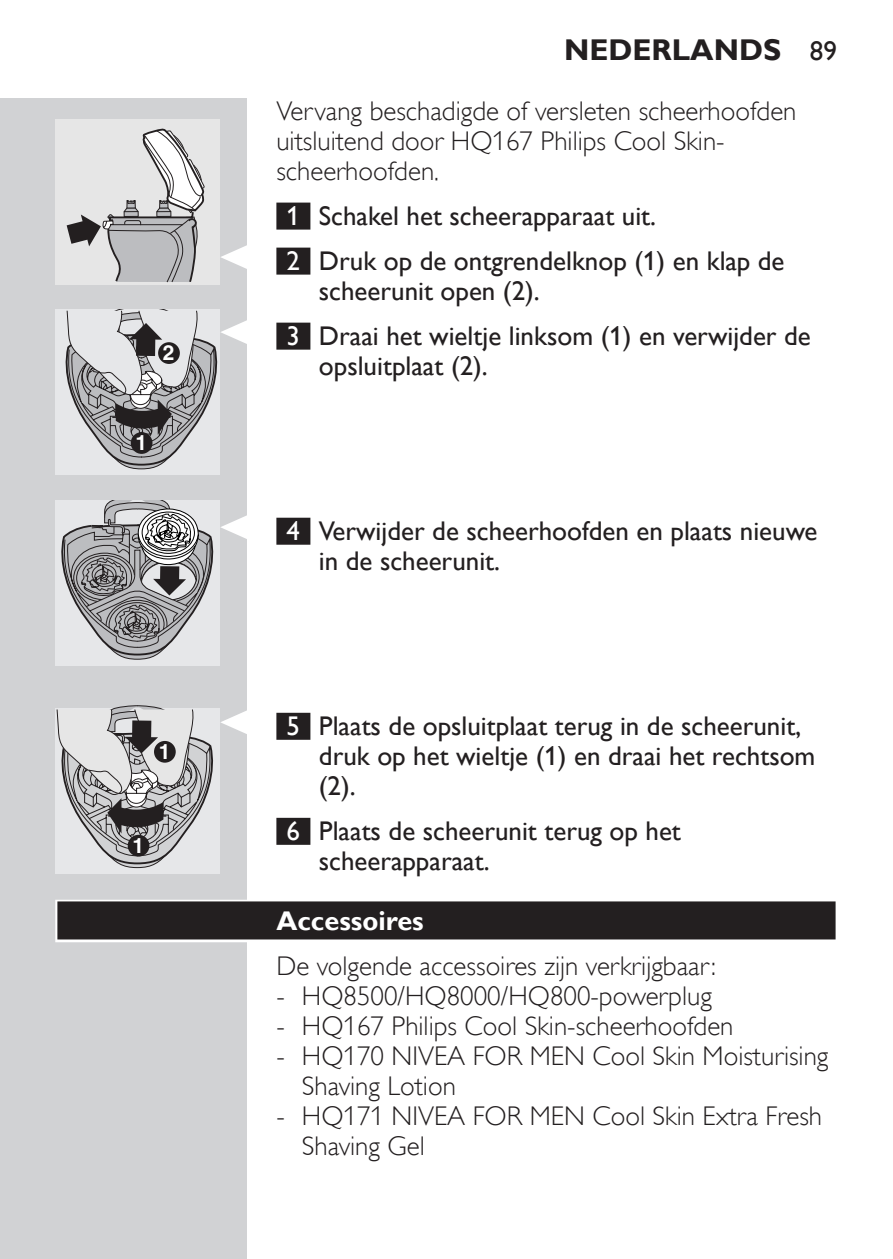
<style>
.page{position:relative;width:893px;height:1259px;background:#fff}
.page>*{position:absolute;margin:0;border:0;box-sizing:border-box;transform-origin:0 0}
.t1{font:700 30px "Gill Sans Alt One WGL";color:#231f20}
.t2{font:27px/30px "Gill Sans Alt One WGL";color:#231f20}
.t3{font:27px/30px "Gill Sans Alt One WGL Light";color:#231f20}
.t4{font:700 27px "Gill Sans Alt One WGL";color:#fff}
.t5{font:700 21px "Helvetica";color:#fff}
.s1{font-size:16.8px}
.s2{font-weight:400;font-size:27px}
.s3{color:#fff}
</style>
<div class="page">
<div style="left:0;top:98px;width:247px;height:1161px;background:#d1d2d4"></div>
<div style="left:276px;top:203px;width:34px;height:27px;background:#231f20"></div>
<div style="left:276px;top:248px;width:34px;height:27px;background:#231f20"></div>
<div style="left:276px;top:323px;width:34px;height:27px;background:#231f20"></div>
<div style="left:276px;top:518px;width:34px;height:27px;background:#231f20"></div>
<div style="left:276px;top:713px;width:34px;height:27px;background:#231f20"></div>
<div style="left:276px;top:818px;width:34px;height:27px;background:#231f20"></div>
<div style="left:55px;top:899px;width:783px;height:43px;background:linear-gradient(to right,#949293,#949293)"></div>
<div style="left:57px;top:901px;width:779px;height:38px;background:#231f20"></div>
<svg style="left:221px;top:245px;width:26px;height:24px"></svg>
<div style="left:55px;top:119px;width:165px;height:165px;background:#e6e6e6"></div>
<svg style="left:67px;top:129px;width:138px;height:154px"></svg>
<div style="left:55px;top:310px;width:165px;height:165px;background:#e6e7e9"></div>
<svg style="left:65px;top:310px;width:182px;height:160px"></svg>
<div style="left:131px;top:432px;width:21px;height:22px;background:#231f20;border-radius:50%"></div>
<div style="left:158px;top:342px;width:22px;height:22px;background:#231f20;border-radius:50%"></div>
<div style="left:55px;top:500px;width:165px;height:165px;background:#e6e7e9"></div>
<svg style="left:61px;top:500px;width:186px;height:160px"></svg>
<div style="left:55px;top:708px;width:165px;height:165px;background:#e6e7e9"></div>
<svg style="left:56px;top:705px;width:191px;height:163px"></svg>
<div style="left:154px;top:741px;width:22px;height:21px;background:#231f20;border-radius:50%"></div>
<div style="left:128px;top:835px;width:21px;height:21px;background:#231f20;border-radius:50%"></div>
<p class="t5" style="left:163px;top:340px;width:13px">2</p>
<p class="t5" style="left:136px;top:430px;width:13px">1<span class="s1">1</span></p>
<p class="t5" style="left:159px;top:738px;width:13px">1</p>
<p class="t5" style="left:132px;top:832px;width:13px">1</p>
<p class="t1" style="left:564px;top:29px;width:22px">Nede</p>
<p class="t1" style="left:651px;top:29px;width:187px">rlands <span class="s2">89</span></p>
<p class="t3" style="left:276px;top:96px;width:522px">Vervang beschadigde of versleten scheerhoofden uitsluitend door HQ167 Philips Cool Skin&shy;scheerhoofden.</p>
<p class="t2" style="left:287px;top:193px;width:499px;line-height:45px"><span class="s3">1</span> Schakel het scheerapparaat uit.<br><span class="s3">2</span> Druk op de ontgrendelknop (1) en klap de</p>
<p class="t2" style="left:287px;top:268px;width:526px;line-height:45px;text-indent:32px">scheerunit open (2).<br><span class="s3">3</span> Draai het wieltje linksom (1) en verwijder de</p>
<p class="t2" style="left:319px;top:351px;width:170px">opsluitplaat (2).</p>
<p class="t2" style="left:319px;top:516px;width:500px;text-indent:-32px"><span class="s3">4</span> Verwijder de scheerhoofden en plaats nieuwe in de scheerunit.</p>
<p class="t2" style="left:319px;top:711px;width:498px;text-indent:-32px"><span class="s3">5</span> Plaats de opsluitplaat terug in de scheerunit, druk op het wieltje (1) en draai het rechtsom (2).</p>
<p class="t2" style="left:319px;top:816px;width:364px;text-indent:-32px"><span class="s3">6</span> Plaats de scheerunit terug op het scheerapparaat.</p>
<p class="t4" style="left:276px;top:902px;width:149px">Accessoires</p>
<p class="t3" style="left:302px;top:951px;width:528px;text-indent:-26px">De volgende accessoires zijn verkrijgbaar:<br>HQ8500/HQ8000/HQ800-powerplug<br>HQ167 Philips Cool Skin-scheerhoofden<br>HQ170 NIVEA FOR MEN Cool Skin Moisturising<br>Shaving Lotion<br>HQ171 NIVEA FOR MEN Cool Skin Extra Fresh<br>Shaving Gel</p>
<p class="t3" style="left:276px;top:981px;width:10px;text-align:justify">- - -</p>
<p class="t3" style="left:276px;top:1101px;width:10px">-</p>
</div>
